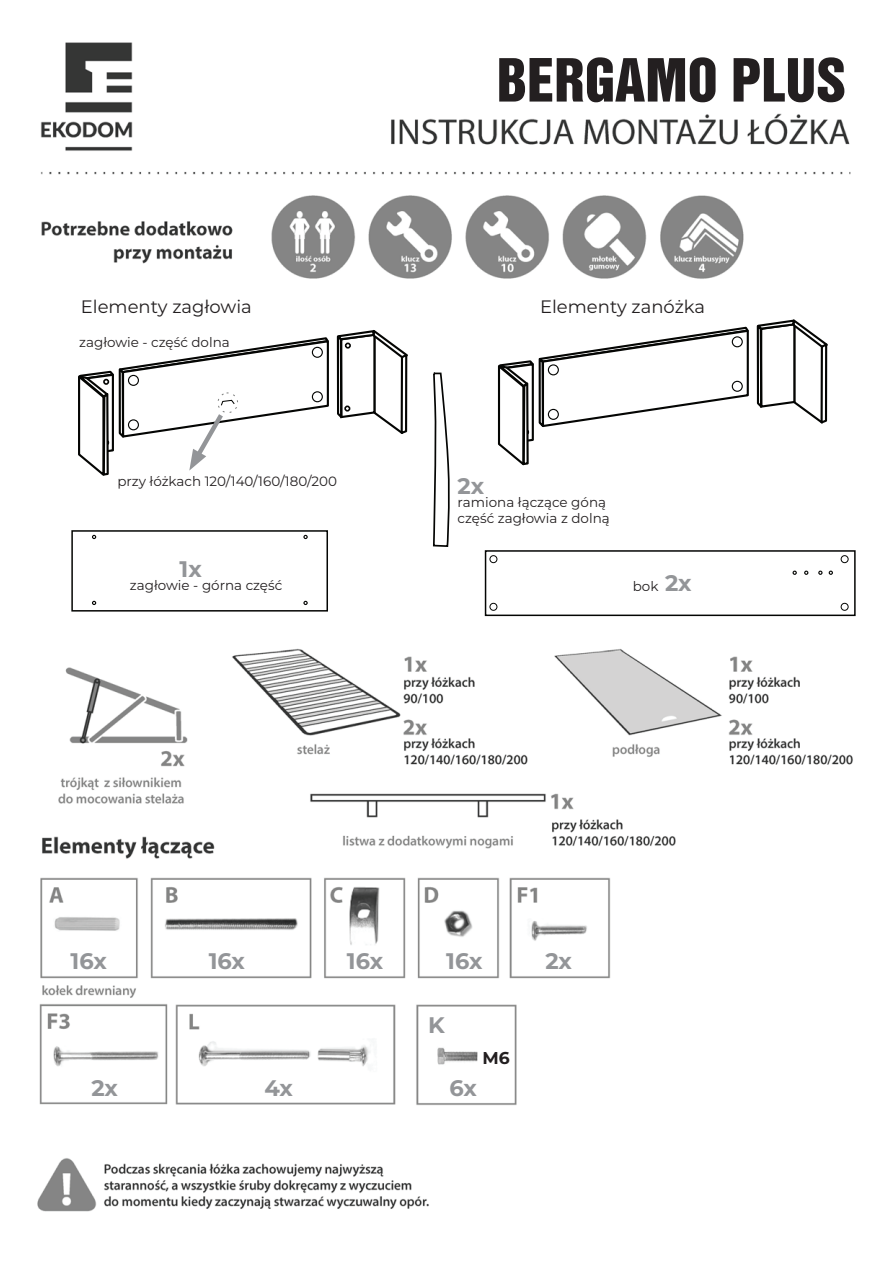
<style>
.page{position:relative;width:893px;height:1263px;background:#fff}
.page>*{position:absolute;margin:0;border:0;box-sizing:border-box;transform-origin:0 0}
.t1{font:54.3px "Switzerland Inserat";color:#231f20}
.t2{font:700 22.5px "Montserrat";letter-spacing:-.005em;color:#939598}
.t3{font:18px "Montserrat";color:#231f20}
.t4{font:700 17.1px "Montserrat";color:#231f20}
.t5{font:13.5px/16.2px "Montserrat";color:#231f20}
.s1{font-weight:700;font-size:22.5px;color:#939598}
</style>
<div class="page">
<img style="left:37px;top:42px;width:819px;height:1170px">
<div style="left:485px;top:550px;width:371px;height:66px;border:2px solid #040503"></div>
<svg style="left:489px;top:555px;width:360px;height:56px"></svg>
<svg style="left:491px;top:319px;width:338px;height:149px"></svg>
<svg style="left:432px;top:372px;width:18px;height:176px"></svg>
<svg style="left:71px;top:330px;width:338px;height:149px"></svg>
<div style="left:71px;top:530px;width:257px;height:82px;border:2px solid #040503"></div>
<svg style="left:92px;top:535px;width:4px;height:4px"></svg>
<svg style="left:303px;top:535px;width:5px;height:4px"></svg>
<svg style="left:92px;top:601px;width:4px;height:4px"></svg>
<svg style="left:303px;top:601px;width:5px;height:4px"></svg>
<h1 class="t1" style="left:497px;top:46px;width:351px">BERGAMO PLUS</h1>
<h3 class="t3" style="left:81px;top:294px;width:173px">Elementy zagłowia</h3>
<h3 class="t3" style="left:540px;top:294px;width:167px">Elementy zanóżka</h3>
<p class="t5" style="left:79px;top:333px;width:152px">zagłowie - część dolna</p>
<p class="t5" style="left:117px;top:472px;width:221px">przy łóżkach 120/140/160/180/200</p>
<h2 class="t2" style="left:180px;top:553px;width:24px">1x</h2>
<p class="t5" style="left:130px;top:576px;width:154px">zagłowie - górna część</p>
<h2 class="t2" style="left:458px;top:469px;width:28px">2x</h2>
<p class="t5" style="left:458px;top:493px;width:154px">ramiona łączące góną część zagłowia z dolną</p>
<p class="t5" style="left:633px;top:577px;width:60px">bok <span class="s1">2x</span></p>
<h2 class="t2" style="left:71px;top:944px;width:38px">16x</h2>
<h2 class="t2" style="left:209px;top:944px;width:38px">16x</h2>
<h2 class="t2" style="left:347px;top:944px;width:38px">16x</h2>
<h2 class="t2" style="left:446px;top:944px;width:38px">16x</h2>
<h2 class="t2" style="left:545px;top:944px;width:28px">2x</h2>
<h2 class="t2" style="left:428px;top:1008px;width:18px">K</h2>
<p class="t4" style="left:482px;top:1045px;width:29px">M6</p>
<h2 class="t2" style="left:91px;top:1072px;width:28px">2x</h2>
<h2 class="t2" style="left:264px;top:1072px;width:30px">4x</h2>
<h2 class="t2" style="left:449px;top:1072px;width:29px">6x</h2>
</div>
